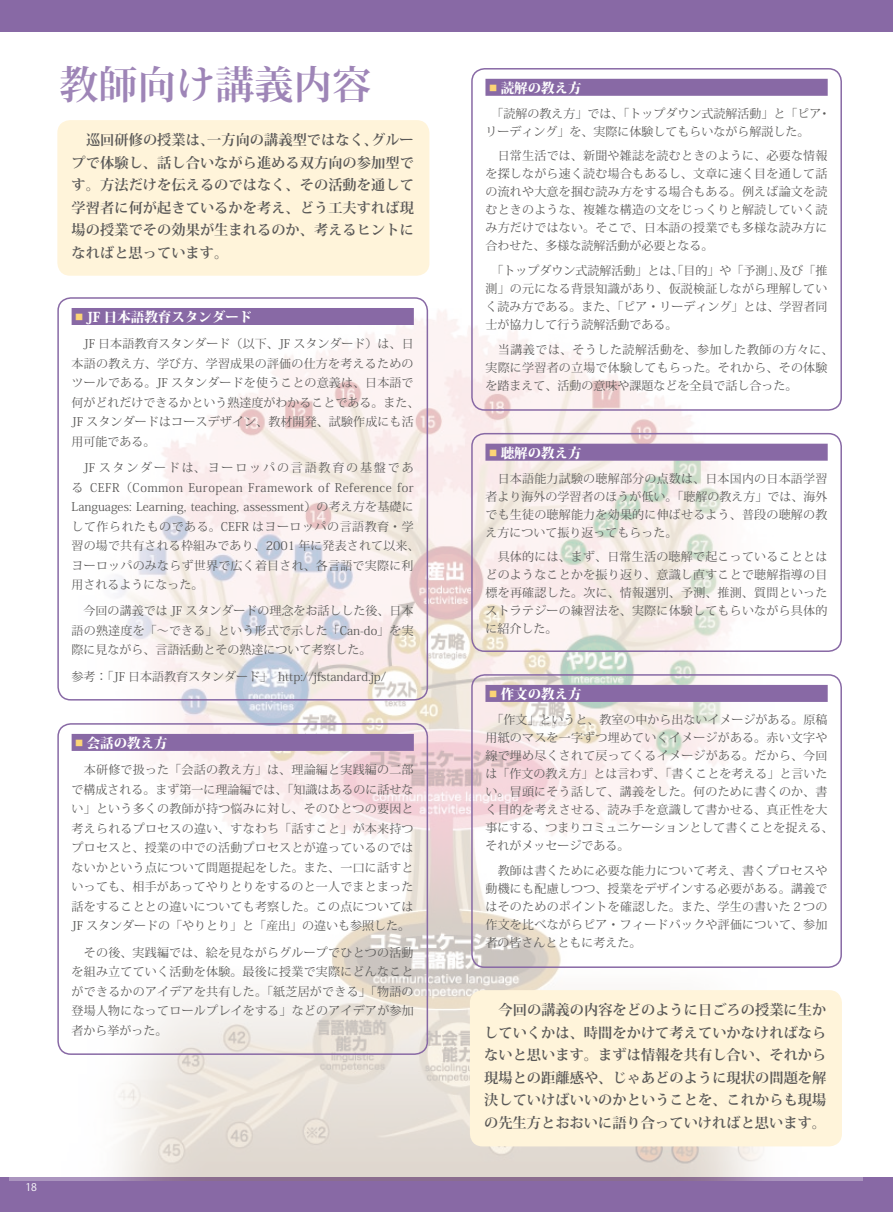
<style>
.page{position:relative;width:893px;height:1212px;background:#fff}
.page>*{position:absolute;margin:0;border:0;box-sizing:border-box;transform-origin:0 0}
.t1{font:700 39px "Koz Min Pro";color:#9e85b7}
.t2{font:700 14.25px/22.5px "Koz Min Pro";color:#595857;text-align:justify}
.t3{font:800 13.5px "Koz Min Pro";color:#fff}
.t4{font:12px/18px "Koz Min Pro";letter-spacing:.015em;color:#595857;text-align:justify}
.t5{font:10.5px "Koz Go Pro";color:#fff}
</style>
<div class="page">
<div style="left:0;top:1178px;width:893px;height:34px;background:#8869a5"></div>
<img style="left:9px;top:308px;width:854px;height:872px">
<div style="left:72px;top:308px;width:342px;height:17px;background:#8869a5"></div>
<div style="left:57px;top:297px;width:371px;height:403px;border:2px solid #8869a5;border-radius:13px"></div>
<div style="left:485px;top:444px;width:343px;height:17px;background:#8869a5"></div>
<div style="left:471px;top:433px;width:371px;height:219px;border:2px solid #8869a5;border-radius:13px"></div>
<div style="left:485px;top:685px;width:343px;height:17px;background:#8869a5"></div>
<div style="left:471px;top:674px;width:371px;height:294px;border:2px solid #8869a5;border-radius:13px"></div>
<div style="left:72px;top:734px;width:342px;height:17px;background:#8869a5"></div>
<div style="left:57px;top:723px;width:371px;height:332px;border:2px solid #8869a5;border-radius:13px"></div>
<div style="left:485px;top:79px;width:343px;height:17px;background:#8869a5"></div>
<div style="left:471px;top:68px;width:371px;height:343px;border:2px solid #8869a5;border-radius:13px"></div>
<div style="left:0;top:0;width:893px;height:32px;background:#8869a5"></div>
<div style="left:57px;top:120px;width:372px;height:156px;background:#fff4da;border-radius:13px"></div>
<div style="left:470px;top:990px;width:372px;height:156px;background:#fff4da;border-radius:13px"></div>
<h1 class="t1" style="left:60px;top:56px;width:313px">教師向け講義内容</h1>
<p class="t2" style="left:72px;top:128px;width:344px">　巡回研修の授業は、一方向の講義型ではなく、グループで体験し、話し合いながら進める双方向の参加型です。方法だけを伝えるのではなく、その活動を通して学習者に何が起きているかを考え、どう工夫すれば現場の授業でその効果が生まれるのか、考えるヒントになればと思っています。</p>
<p class="t3" style="left:75px;top:307px;width:179px"><sup>■</sup> JF 日本語教育スタンダード</p>
<p class="t4" style="left:72px;top:334px;width:350px;line-height:19.5px;text-align:left">　JF 日本語教育スタンダード（以下、JF スタンダード）は、日本語の教え方、学び方、学習成果の評価の仕方を考えるためのツールである。JF スタンダードを使うことの意義は、日本語で何がどれだけできるかという熟達度がわかることである。また、<br>JF スタンダードはコースデザイン、教材開発、試験作成にも活用可能である。</p>
<p class="t4" style="left:72px;top:457px;width:349px;line-height:19.5px;text-align:left">　JF スタンダードは、ヨーロッパの言語教育の基盤である CEFR（Common European Framework of Reference for Languages: Learning, teaching, assessment）の考え方を基礎にして作られたものである。CEFR はヨーロッパの言語教育・学習の場で共有される枠組みであり、2001 年に発表されて以来、ヨーロッパのみならず世界で広く着目され、各言語で実際に利用されるようになった。</p>
<p class="t4" style="left:72px;top:601px;width:344px;line-height:19.5px">　今回の講義では JF スタンダードの理念をお話しした後、日本語の熟達度を「～できる」という形式で示した「Can-do」を実際に見ながら、言語活動とその熟達について考察した。</p>
<p class="t4" style="left:72px;top:667px;width:316px">参考：「JF 日本語教育スタンダード」　http://jfstandard.jp/</p>
<p class="t3" style="left:75px;top:733px;width:94px"><sup>■</sup> 会話の教え方</p>
<p class="t4" style="left:72px;top:760px;width:344px;line-height:19.5px">　本研修で扱った「会話の教え方」は、理論編と実践編の二部で構成される。まず第一に理論編では、「知識はあるのに話せない」という多くの教師が持つ悩みに対し、そのひとつの要因と考えられるプロセスの違い、すなわち「話すこと」が本来持つプロセスと、授業の中での活動プロセスとが違っているのではないかという点について問題提起をした。また、一口に話すといっても、相手があってやりとりをするのと一人でまとまった話をすることとの違いについても考察した。この点についてはJF スタンダードの「やりとり」と「産出」の違いも参照した。</p>
<p class="t4" style="left:72px;top:942px;width:344px;line-height:19.5px">　その後、実践編では、絵を見ながらグループでひとつの活動を組み立てていく活動を体験。最後に授業で実際にどんなことができるかのアイデアを共有した。「紙芝居ができる」「物語の登場人物になってロールプレイをする」などのアイデアが参加者から挙がった。</p>
<p class="t5" style="left:26px;top:1181px;width:13px">18</p>
<p class="t3" style="left:489px;top:78px;width:94px"><sup>■</sup> 読解の教え方</p>
<p class="t4" style="left:485px;top:104px;width:347px">　「読解の教え方」では、「トップダウン式読解活動」と「ピア・リーディング」を、実際に体験してもらいながら解説した。</p>
<p class="t4" style="left:485px;top:147px;width:344px">　日常生活では、新聞や雑誌を読むときのように、必要な情報を探しながら速く読む場合もあるし、文章に速く目を通して話の流れや大意を掴む読み方をする場合もある。例えば論文を読むときのような、複雑な構造の文をじっくりと解読していく読み方だけではない。そこで、日本語の授業でも多様な読み方に合わせた、多様な読解活動が必要となる。</p>
<p class="t4" style="left:485px;top:261px;width:344px">　「トップダウン式読解活動」とは、「目的」や「予測」、及び「推測」の元になる背景知識があり、仮説検証しながら理解していく読み方である。また、「ピア・リーディング」とは、学習者同士が協力して行う読解活動である。</p>
<p class="t4" style="left:485px;top:340px;width:350px;text-align:left">　当講義では、そうした読解活動を、参加した教師の方々に、実際に学習者の立場で体験してもらった。それから、その体験を踏まえて、活動の意味や課題などを全員で話し合った。</p>
<p class="t3" style="left:489px;top:442px;width:94px"><sup>■</sup> 聴解の教え方</p>
<p class="t4" style="left:485px;top:469px;width:343px">　日本語能力試験の聴解部分の点数は、日本国内の日本語学習者より海外の学習者のほうが低い。「聴解の教え方」では、海外でも生徒の聴解能力を効果的に伸ばせるよう、普段の聴解の教え方について振り返ってもらった。</p>
<p class="t4" style="left:485px;top:547px;width:344px">　具体的には、まず、日常生活の聴解で起こっていることとはどのようなことかを振り返り、意識し直すことで聴解指導の目標を再確認した。次に、情報選別、予測、推測、質問といったストラテジーの練習法を、実際に体験してもらいながら具体的に紹介した。</p>
<p class="t3" style="left:489px;top:684px;width:94px"><sup>■</sup> 作文の教え方</p>
<p class="t4" style="left:485px;top:710px;width:349px;text-align:left">　「作文」というと、教室の中から出ないイメージがある。原稿用紙のマスを一字ずつ埋めていくイメージがある。赤い文字や線で埋め尽くされて戻ってくるイメージがある。だから、今回は「作文の教え方」とは言わず、「書くことを考える」と言いたい。冒頭にそう話して、講義をした。何のために書くのか、書く目的を考えさせる、読み手を意識して書かせる、真正性を大事にする、つまりコミュニケーションとして書くことを捉える、それがメッセージである。</p>
<p class="t4" style="left:485px;top:861px;width:344px">　教師は書くために必要な能力について考え、書くプロセスや動機にも配慮しつつ、授業をデザインする必要がある。講義ではそのためのポイントを確認した。また、学生の書いた２つの作文を比べながらピア・フィードバックや評価について、参加者の皆さんとともに考えた。</p>
<p class="t2" style="left:484px;top:998px;width:344px">　今回の講義の内容をどのように日ごろの授業に生かしていくかは、時間をかけて考えていかなければならないと思います。まずは情報を共有し合い、それから現場との距離感や、じゃあどのように現状の問題を解決していけばいいのかということを、これからも現場の先生方とおおいに語り合っていければと思います。</p>
</div>
